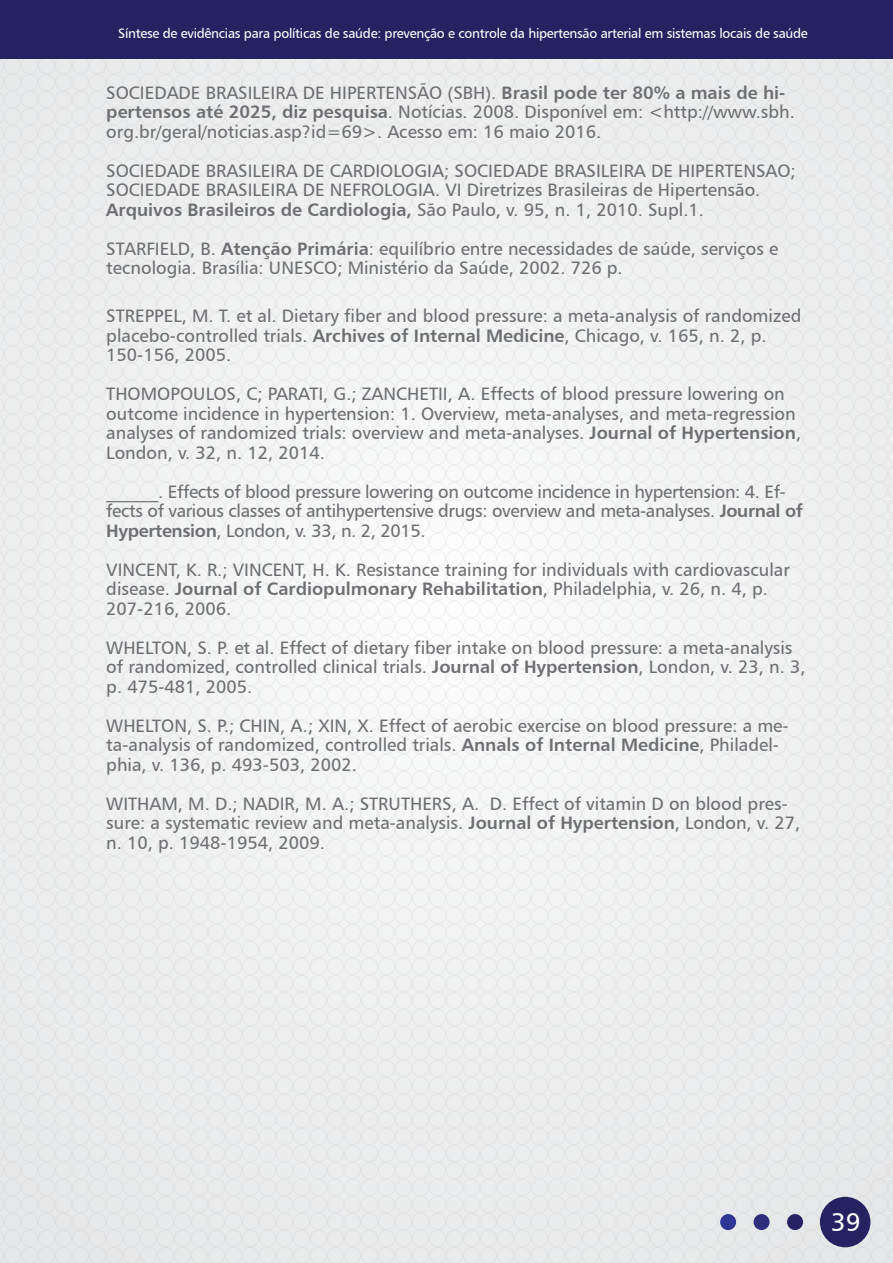
<style>
.page{position:relative;width:893px;height:1263px;background:#eeefef}
.page>*{position:absolute;margin:0;border:0;box-sizing:border-box;transform-origin:0 0}
.t1{font:25.5px "Humanist 777 BT Roman B";color:#fff}
.t2{font:18px/19.5px "Humanist 777 BT Roman B";color:#6d6e71}
.t3{font:18px/19.5px "Humanist 777 BT Roman B";letter-spacing:-.02em;color:#6d6e71}
.t4{font:18px "Humanist 777 BT Bold B";color:#6d6e71}
.t5{font:13.5px "Humanist 777 BT Roman B";letter-spacing:-.02em;color:#fff}
.s1{font-family:"Humanist 777 BT Bold B"}
.s2{font-family:"Humanist 777 BT Roman B"}
</style>
<div class="page">
<hr style="left:0;top:0;width:1px;height:1263px;background:#bfbfbf">
<div style="left:0;top:0;width:893px;height:59px;background:#262262"></div>
<div style="left:820px;top:1197px;width:50px;height:50px;background:#262262;border-radius:50%"></div>
<div style="left:787px;top:1214px;width:16px;height:16px;background:#262262;border-radius:50%"></div>
<div style="left:754px;top:1214px;width:15px;height:16px;background:#2f2f7d;border-radius:50%"></div>
<div style="left:720px;top:1214px;width:16px;height:16px;background:#313594;border-radius:50%"></div>
<p class="t5" style="left:118px;top:25px;width:691px">Síntese de evidências para políticas de saúde: prevenção e controle da hipertensão arterial em sistemas locais de saúde</p>
<p class="t2" style="left:106px;top:82px;width:690px">SOCIEDADE BRASILEIRA DE HIPERTENSÃO (SBH). <span class="s1">Brasil pode ter 80% a mais de hi&shy;pertensos até 2025, diz pesquisa</span>. Notícias. 2008. Disponível em: &lt;http://www.sbh. org.br/geral/noticias.asp?id=69&gt;. Acesso em: 16 maio 2016.</p>
<p class="t2" style="left:106px;top:160px;width:691px">SOCIEDADE BRASILEIRA DE CARDIOLOGIA; SOCIEDADE BRASILEIRA DE HIPERTENSAO;<br>SOCIEDADE BRASILEIRA DE NEFROLOGIA. VI Diretrizes Brasileiras de Hipertensão.</p>
<p class="t4" style="left:106px;top:198px;width:599px">Arquivos Brasileiros de Cardiologia, <span class="s2">São Paulo, v. 95, n. 1, 2010. Supl.1.</span></p>
<p class="t2" style="left:106px;top:238px;width:674px">STARFIELD, B. <span class="s1">Atenção Primária</span>: equilíbrio entre necessidades de saúde, serviços e tecnologia. Brasília: UNESCO; Ministério da Saúde, 2002. 726 p.</p>
<p class="t2" style="left:106px;top:306px;width:697px">STREPPEL, M. T. et al. Dietary fiber and blood pressure: a meta-analysis of randomized placebo-controlled trials. <span class="s1">Archives of Internal Medicine</span>, Chicago, v. 165, n. 2, p.<br>150-156, 2005.</p>
<p class="t2" style="left:106px;top:384px;width:696px">THOMOPOULOS, C; PARATI, G.; ZANCHETII, A. Effects of blood pressure lowering on outcome incidence in hypertension: 1. Overview, meta-analyses, and meta-regression analyses of randomized trials: overview and meta-analyses. <span class="s1">Journal of Hypertension</span>, London, v. 32, n. 12, 2014.</p>
<p class="t3" style="left:106px;top:481px;width:698px">______. Effects of blood pressure lowering on outcome incidence in hypertension: 4. Ef&shy;fects of various classes of antihypertensive drugs: overview and meta-analyses. <span class="s1">Journal of<br>Hypertension</span>, London, v. 33, n. 2, 2015.</p>
<p class="t2" style="left:106px;top:559px;width:685px">VINCENT, K. R.; VINCENT, H. K. Resistance training for individuals with cardiovascular</p>
<p class="t4" style="left:106px;top:578px;width:663px"><span class="s2">disease.</span> Journal of Cardiopulmonary Rehabilitation<span class="s2">, Philadelphia, v. 26, n. 4, p.</span></p>
<p class="t2" style="left:106px;top:589px;width:688px;line-height:39px">207-216, 2006.<br>WHELTON, S. P. et al. Effect of dietary fiber intake on blood pressure: a meta-analysis</p>
<p class="t2" style="left:106px;top:657px;width:701px">of randomized, controlled clinical trials. <span class="s1">Journal of Hypertension</span>, London, v. 23, n. 3, p. 475-481, 2005.</p>
<p class="t2" style="left:106px;top:715px;width:684px">WHELTON, S. P.; CHIN, A.; XIN, X. Effect of aerobic exercise on blood pressure: a me&shy;ta-analysis of randomized, controlled trials. <span class="s1">Annals of Internal Medicine</span>, Philadel&shy;phia, v. 136, p. 493-503, 2002.</p>
<p class="t2" style="left:106px;top:793px;width:696px">WITHAM, M. D.; NADIR, M. A.; STRUTHERS, A. D. Effect of vitamin D on blood pres&shy;sure: a systematic review and meta-analysis. <span class="s1">Journal of Hypertension</span>, London, v. 27, n. 10, p. 1948-1954, 2009.</p>
<h1 class="t1" style="left:831px;top:1206px;width:31px">39</h1>
</div>
